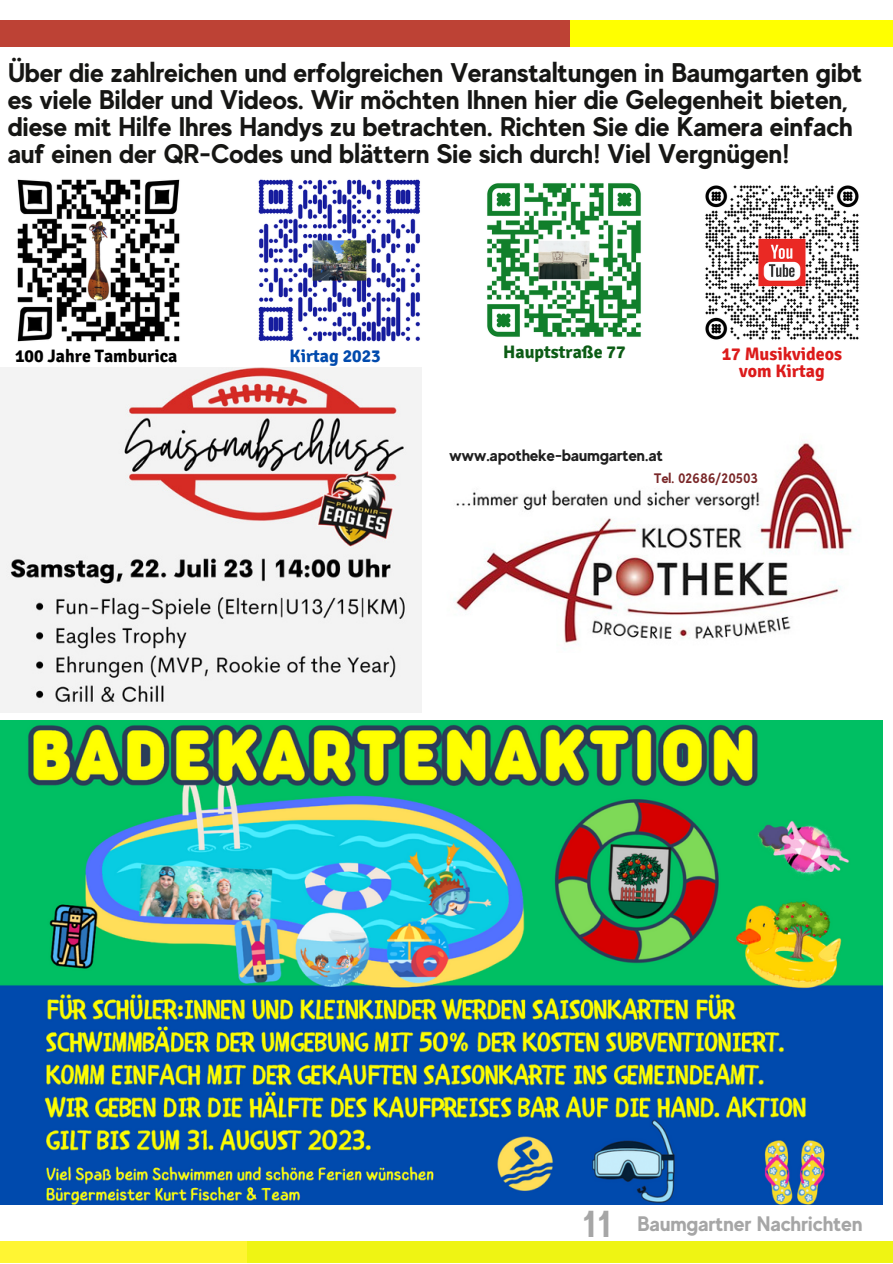
<style>
.page{position:relative;width:893px;height:1264px;background:#fff}
.page>*{position:absolute;margin:0;border:0;box-sizing:border-box;transform-origin:0 0}
.t1{font:700 37.5px "MADE Evolve Sans";color:#a6a6a6}
.t2{font:700 27px/27px "MADE Evolve Sans";color:#161614}
.t3{font:700 21px "MADE Evolve Sans";color:#a6a6a6}
.t4{font:700 18px/16.8px "Signika";color:#dc1b1b;text-align:center}
.t5{font:700 18px "Signika";color:#000}
.t6{font:700 18px "Signika";color:#0c5c15}
.t7{font:700 18px "Signika";color:#004aad}
.t8{font:700 16.35px "MADE Evolve Sans";color:#1f1f1f}
.t9{font:700 13.8px "MADE Evolve Sans";color:#7a2829}
</style>
<div class="page">
<div style="left:246px;top:1240px;width:646px;height:22px;background:#eff413"></div>
<div style="left:0;top:1240px;width:246px;height:22px;background:#fff533"></div>
<div style="left:569px;top:21px;width:323px;height:26px;background:#ff0"></div>
<div style="left:0;top:21px;width:569px;height:26px;background:#bd4235"></div>
<img style="left:0;top:720px;width:882px;height:483px">
<img style="left:0;top:367px;width:422px;height:345px">
<img style="left:453px;top:442px;width:403px;height:208px">
<img style="left:17px;top:179px;width:163px;height:163px">
<img style="left:258px;top:179px;width:162px;height:163px">
<img style="left:487px;top:183px;width:154px;height:154px">
<img style="left:705px;top:185px;width:154px;height:155px">
<p class="t2" style="left:8px;top:59px;width:855px">Über die zahlreichen und erfolgreichen Veranstaltungen in Baumgarten gibt es viele Bilder und Videos. Wir möchten Ihnen hier die Gelegenheit bieten, diese mit Hilfe Ihres Handys zu betrachten. Richten Sie die Kamera einfach auf einen der QR-Codes und blättern Sie sich durch! Viel Vergnügen!</p>
<p class="t5" style="left:15px;top:345px;width:164px">100 Jahre Tamburica</p>
<p class="t7" style="left:289px;top:345px;width:93px">Kirtag 2023</p>
<p class="t6" style="left:503px;top:341px;width:124px">Hauptstraße 77</p>
<p class="t4" style="left:721px;top:346px;width:122px">17 Musikvideos vom Kirtag</p>
<p class="t8" style="left:449px;top:445px;width:215px">www.apotheke-baumgarten.at</p>
<p class="t9" style="left:653px;top:469px;width:105px">Tel. 02686/20503</p>
<p class="t1" style="left:583px;top:1201px;width:31px">11</p>
<p class="t3" style="left:637px;top:1210px;width:226px">Baumgartner Nachrichten</p>
</div>
